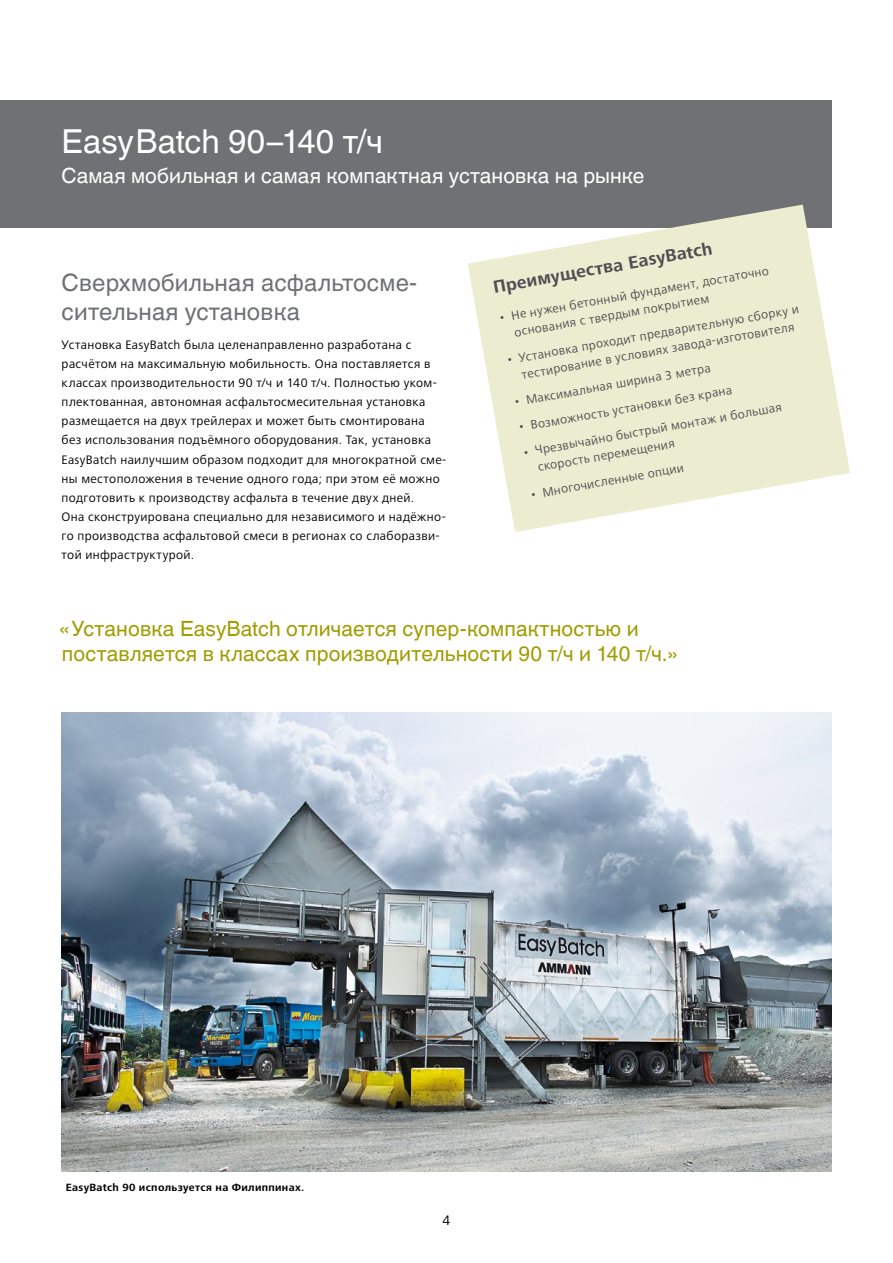
<style>
.page{position:relative;width:893px;height:1263px;background:#fff}
.page>*{position:absolute;margin:0;border:0;box-sizing:border-box;transform-origin:0 0}
.t1{font:33px "Helvetica World";color:#fff}
.t2{font:24px/28.7px "Helvetica World";letter-spacing:.01em;color:#707174}
.t3{font:21px/25.5px "Helvetica World";letter-spacing:.01em;color:#a09c00}
.t4{font:21px "Helvetica World";letter-spacing:.005em;color:#fff}
.t5{font:700 18px "Frutiger Next LTW1 G";color:#504e53}
.t6{font:14.25px "Frutiger Next LTW1 G";color:#000}
.t7{font:12.75px/19.2px "Frutiger Next LTW1 G";letter-spacing:.03em;color:#000}
.t8{font:12.75px/17.1px "Frutiger Next LTW1 G";color:#504e53}
.t9{font:700 10.8px "Frutiger Next LTW1 G";letter-spacing:.03em;color:#000}
</style>
<div class="page">
<img style="left:62px;top:712px;width:769px;height:459px">
<div style="left:0;top:100px;width:831px;height:127px;background:#707174"></div>
<svg style="left:468px;top:205px;width:382px;height:327px;fill:#ececd0"></svg>
<h1 class="t1" style="left:62px;top:123px;width:323px">EasyBatch 90–140 т/ч</h1>
<h3 class="t4" style="left:62px;top:164px;width:584px">Самая мобильная и самая компактная установка на рынке</h3>
<h2 class="t2" style="left:62px;top:269px;width:357px">Сверхмобильная асфальтосме&shy;сительная установка</h2>
<p class="t7" style="left:62px;top:335px;width:386px">Установка EasyBatch была целенаправленно разработана с расчётом на максимальную мобильность. Она поставляется в классах производительности 90 т/ч и 140 т/ч. Полностью уком&shy;плектованная, автономная асфальтосмесительная установка размещается на двух трейлерах и может быть смонтирована без использования подъёмного оборудования. Так, установка EasyBatch наилучшим образом подходит для многократной сме&shy;ны местоположения в течение одного года; при этом её можно подготовить к производству асфальта в течение двух дней.<br>Она сконструирована специально для независимого и надёжно&shy;го производства асфальтовой смеси в регионах со слаборазви&shy;той инфраструктурой.</p>
<h3 class="t5" style="left:492px;top:277px;width:224px;rotate:-10deg">Преимущества EasyBatch</h3>
<p class="t8" style="left:510px;top:308px;width:263px;text-indent:-13px;rotate:-10deg">• Не нужен бетонный фундамент, достаточно основания с твердым покрытием</p>
<p class="t8" style="left:505px;top:352px;width:298px;text-align:center;rotate:-10deg">• Установка проходит предварительную сборку и тестирование в условиях завода-изготовителя</p>
<p class="t8" style="left:512px;top:394px;width:201px;rotate:-10deg">• Максимальная ширина 3 метра</p>
<p class="t8" style="left:517px;top:419px;width:218px;rotate:-10deg">• Возможность установки без крана</p>
<p class="t8" style="left:534px;top:442px;width:252px;text-indent:-13px;rotate:-10deg">• Чрезвычайно быстрый монтаж и большая скорость перемещения</p>
<p class="t8" style="left:529px;top:486px;width:157px;rotate:-10deg">• Многочисленные опции</p>
<h3 class="t3" style="left:58px;top:616px;width:621px">«Установка EasyBatch отличается супер-компактностью и поставляется в классах производительности 90 т/ч и 140 т/ч.»</h3>
<p class="t9" style="left:66px;top:1181px;width:240px">EasyBatch 90 используется на Филиппинах.</p>
<p class="t6" style="left:443px;top:1212px;width:9px">4</p>
</div>
